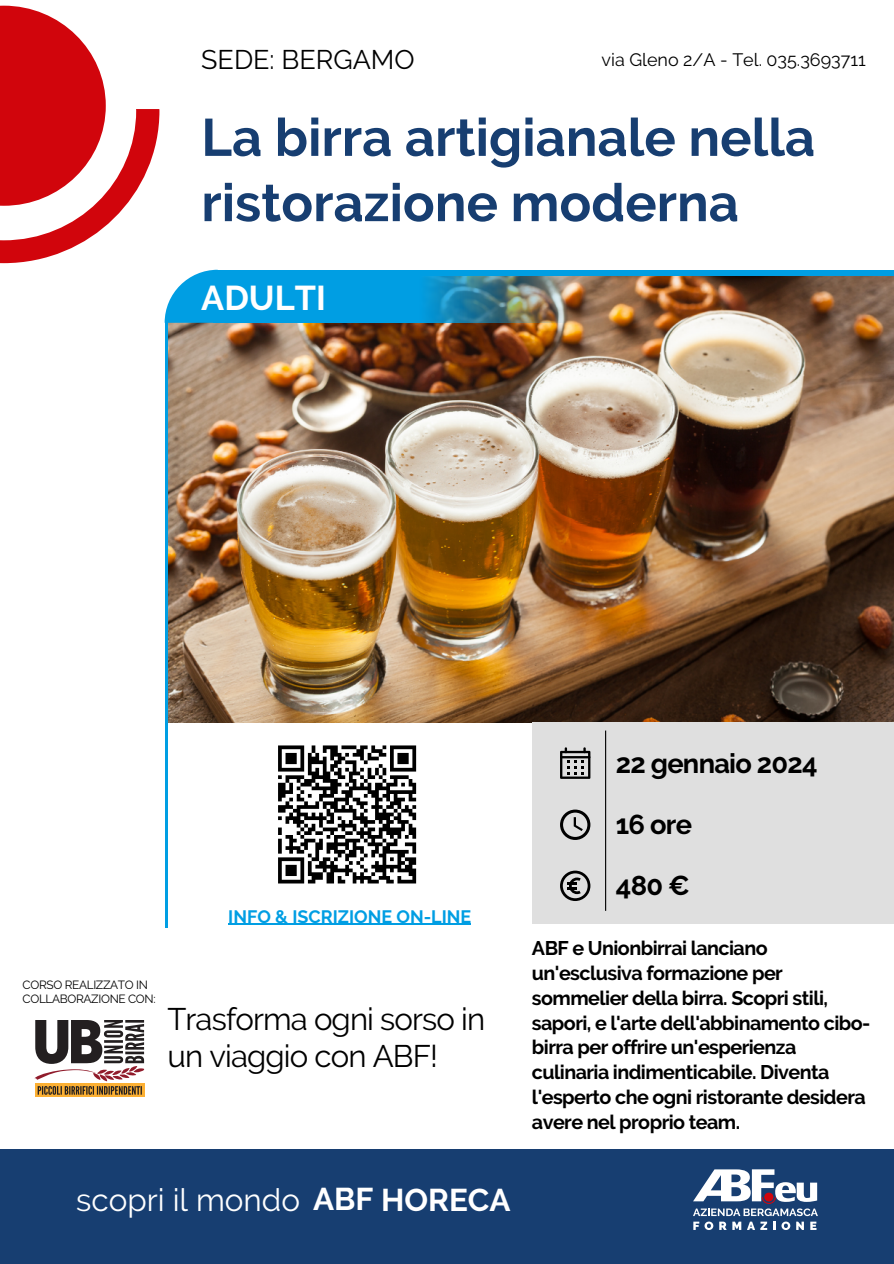
<style>
.page{position:relative;width:894px;height:1264px;background:#fff}
.page>*{position:absolute;margin:0;border:0;box-sizing:border-box;transform-origin:0 0}
.t1{font:700 52.5px/65.2px "Raleway";color:#173e71}
.t2{font:700 34.35px "Raleway";color:#fff}
.t3{font:31.35px "Raleway";color:#fff}
.t4{font:31.05px/37px "Raleway";letter-spacing:-.03em;color:#000}
.t5{font:700 27.3px "Raleway";letter-spacing:-.03em;color:#000}
.t6{font:26.85px "Raleway";color:#000}
.t7{font:700 19.65px/24.8px "Raleway";letter-spacing:-.03em;color:#000}
.t8{font:18px "Raleway";color:#000}
.t9{font:700 17.85px "Raleway";color:#009ee3}
.t10{font:11.85px "Raleway";letter-spacing:-.03em;color:#000}
.s1{font-weight:700}
</style>
<div class="page">
<svg style="left:0;top:6px;width:159px;height:257px"></svg>
<img style="left:167px;top:275px;width:726px;height:447px">
<img style="left:213px;top:275px;width:370px;height:48px">
<svg style="left:165px;top:270px;width:52px;height:52px"></svg>
<hr style="left:165px;top:320px;width:2px;height:607px;background:#009ee3">
<div style="left:213px;top:270px;width:680px;height:5px;background:#009ee3"></div>
<div style="left:0;top:1148px;width:893px;height:115px;background:#173e71"></div>
<svg style="left:693px;top:1169px;width:124px;height:60px"></svg>
<div style="left:532px;top:722px;width:361px;height:202px;background:#dfdfdf"></div>
<hr style="left:605px;top:730px;width:1px;height:180px;background:#000">
<svg style="left:560px;top:747px;width:30px;height:31px"></svg>
<svg style="left:560px;top:809px;width:30px;height:31px"></svg>
<svg style="left:560px;top:870px;width:30px;height:31px"></svg>
<hr style="left:228px;top:923px;width:243px;height:1px;background:#009ee3">
<svg style="left:278px;top:745px;width:139px;height:139px"></svg>
<svg style="left:35px;top:1094px;width:109px;height:3px"></svg>
<svg style="left:35px;top:1020px;width:109px;height:74px"></svg>
<p class="t6" style="left:201px;top:44px;width:215px">SEDE: BERGAMO</p>
<p class="t8" style="left:601px;top:49px;width:266px">via Gleno 2/A - Tel. 035.3693711</p>
<p class="t1" style="left:201px;top:105px;width:615px">La birra artigianale nella ristorazione moderna</p>
<p class="t2" style="left:201px;top:277px;width:126px">ADULTI</p>
<p class="t9" style="left:228px;top:905px;width:244px">INFO &amp; ISCRIZIONE ON-LINE</p>
<p class="t10" style="left:23px;top:977px;width:127px">CORSO REALIZZATO IN</p>
<p class="t10" style="left:23px;top:991px;width:134px">COLLABORAZIONE CON:</p>
<p class="t4" style="left:167px;top:1000px;width:319px">Trasforma ogni sorso in un viaggio con ABF!</p>
<p class="t5" style="left:615px;top:747px;width:203px">22 gennaio 2024</p>
<p class="t5" style="left:615px;top:808px;width:78px">16 ore</p>
<p class="t5" style="left:615px;top:868px;width:75px">480 €</p>
<p class="t7" style="left:532px;top:936px;width:340px">ABF e Unionbirrai lanciano un'esclusiva formazione per sommelier della birra. Scopri stili, sapori, e l'arte dell'abbinamento cibo&shy;birra per offrire un'esperienza culinaria indimenticabile. Diventa l'esperto che ogni ristorante desidera avere nel proprio team.</p>
<p class="t3" style="left:76px;top:1181px;width:436px">scopri il mondo <span class="s1">ABF HORECA</span></p>
</div>
